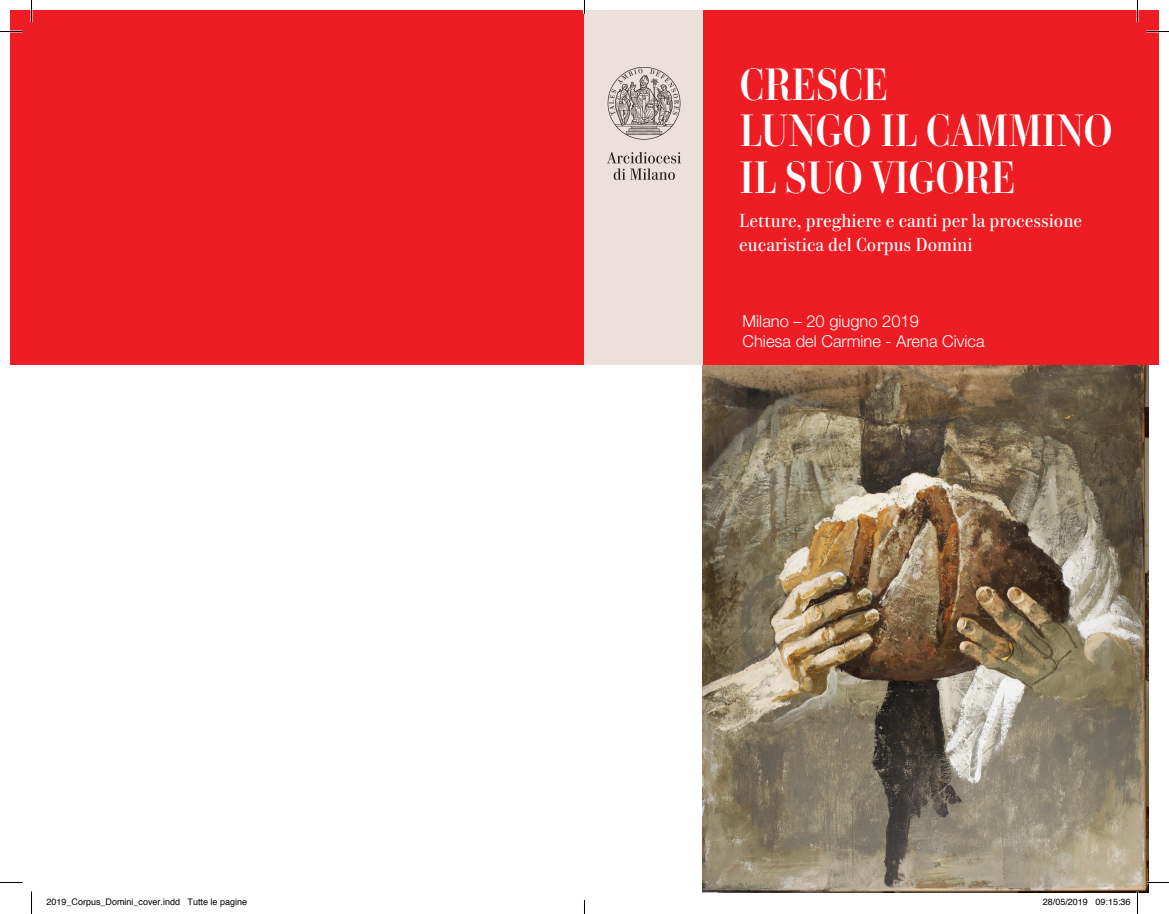
<style>
.page{position:relative;width:1169px;height:914px;background:#fff}
.page>*{position:absolute;margin:0;border:0;box-sizing:border-box;transform-origin:0 0}
.t1{font:500 43.5px/46.5px "Parmigiano Stencil Std";letter-spacing:-.005em;color:#fff}
.t2{font:18px/24px "Parmigiano Text Std Reg";color:#fff}
.t3{font:300 16.5px/19.5px "Helvetica Neue LT Std";color:#fff}
.t4{font:9px "Helvetica";color:#000}
</style>
<div class="page">
<img style="left:703px;top:364px;width:445px;height:528px">
<div style="left:10px;top:10px;width:574px;height:354px;background:#ee1d23"></div>
<div style="left:703px;top:10px;width:455px;height:354px;background:#ee1d23"></div>
<div style="left:584px;top:10px;width:119px;height:354px;background:#ebe0db"></div>
<img style="left:607px;top:68px;width:73px;height:111px">
<hr style="left:1146px;top:881px;width:23px;height:2px;background:#fff">
<hr style="left:1136px;top:0;width:2px;height:22px;background:#fff">
<hr style="left:1136px;top:891px;width:2px;height:22px;background:#fff">
<svg style="left:0;top:31px;width:22px;height:1px"></svg>
<svg style="left:1146px;top:31px;width:23px;height:1px"></svg>
<svg style="left:0;top:882px;width:22px;height:1px"></svg>
<svg style="left:1146px;top:882px;width:23px;height:1px"></svg>
<svg style="left:31px;top:0;width:1px;height:22px"></svg>
<svg style="left:31px;top:891px;width:1px;height:22px"></svg>
<svg style="left:1137px;top:0;width:1px;height:22px"></svg>
<svg style="left:1137px;top:891px;width:1px;height:22px"></svg>
<svg style="left:583px;top:0;width:2px;height:13px"></svg>
<svg style="left:584px;top:900px;width:1px;height:13px"></svg>
<h1 class="t1" style="left:739px;top:62px;width:375px">CRESCE<br>LUNGO IL CAMMINO<br>IL SUO VIGORE</h1>
<p class="t2" style="left:739px;top:209px;width:344px">Letture, preghiere e canti per la processione eucaristica del Corpus Domini</p>
<p class="t3" style="left:742px;top:311px;width:244px">Milano – 20 giugno 2019<br>Chiesa del Carmine - Arena Civica</p>
<p class="t4" style="left:46px;top:894px;width:202px">2019_Corpus_Domini_cover.indd Tutte le pagine</p>
<p class="t4" style="left:1043px;top:894px;width:89px">28/05/2019 09:15:36</p>
</div>
